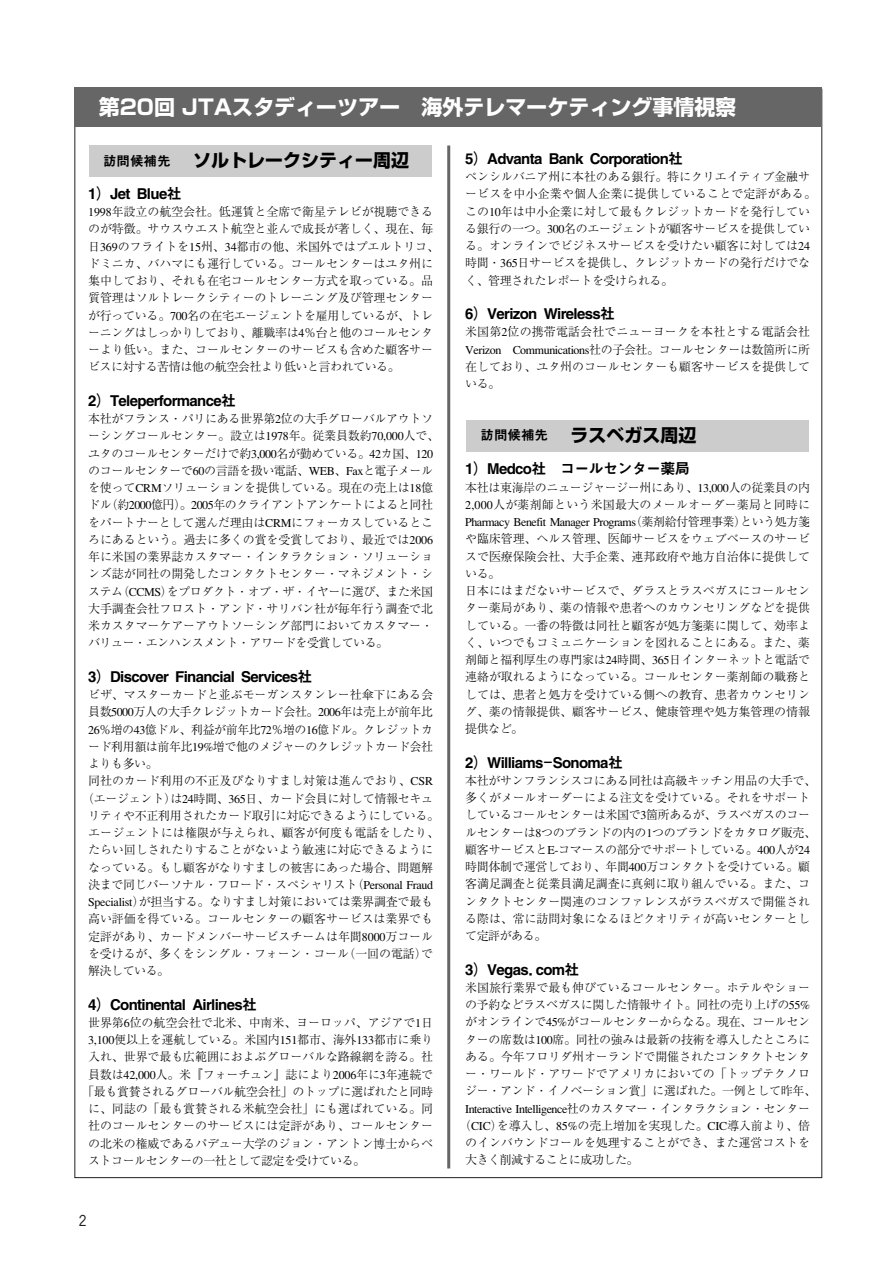
<style>
.page{position:relative;width:893px;height:1263px;background:#fff}
.page>*{position:absolute;margin:0;border:0;box-sizing:border-box;transform-origin:0 0}
.t1{font:700 21px "Shin Go";color:#fff}
.t2{font:700 18px "Shin Go";color:#000}
.t3{font:15px "Midashi Go MB31";letter-spacing:-.045em;color:#000}
.t4{font:500 15px "Gothic BBB";color:#231f20}
.t5{font:13.5px "Midashi Go MB31";color:#000}
.t6{font:300 12px/17.2px "Ryumin";letter-spacing:-.01em;color:#000}
.t7{font:300 12px "Ryumin";letter-spacing:-.035em;color:#000}
.t8{font:300 12px "Ryumin";letter-spacing:-.04em;color:#000}
.t9{font:300 12px "Ryumin";letter-spacing:.01em;color:#000}
.s1{font-family:"Midashi Go MB31";font-weight:400;font-size:13.5px}
</style>
<div class="page">
<div style="left:75px;top:87px;width:747px;height:39px;background:#666"></div>
<div style="left:89px;top:145px;width:343px;height:32px;background:#ccc"></div>
<div style="left:466px;top:420px;width:343px;height:31px;background:#ccc"></div>
<hr style="left:447px;top:146px;width:3px;height:1022px;background:#666">
<h1 class="t1" style="left:99px;top:99px;width:639px">第20回 JTAスタディーツアー　海外テレマーケティング事情視察</h1>
<h2 class="t2" style="left:103px;top:153px;width:308px"><span class="s1">訪問候補先</span> ソルトレークシティー周辺</h2>
<p class="t3" style="left:465px;top:153px;width:219px">5）Advanta Bank Corporation社</p>
<p class="t6" style="left:465px;top:170px;width:352px">ペンシルバニア州に本社のある銀行。特にクリエイティブ金融サービスを中小企業や個人企業に提供していることで定評がある。この10年は中小企業に対して最もクレジットカードを発行している銀行の一つ。300名のエージェントが顧客サービスを提供している。オンラインでビジネスサービスを受けたい顧客に対しては24時間・365日サービスを提供し、クレジットカードの発行だけでなく、管理されたレポートを受けられる。</p>
<p class="t3" style="left:465px;top:308px;width:151px">6）Verizon Wireless社</p>
<p class="t6" style="left:465px;top:325px;width:346px;text-align:justify">米国第2位の携帯電話会社でニューヨークを本社とする電話会社Verizon Communications社の子会社。コールセンターは数箇所に所在しており、ユタ州のコールセンターも顧客サービスを提供している。</p>
<p class="t3" style="left:88px;top:188px;width:95px">1）Jet Blue社</p>
<p class="t6" style="left:88px;top:205px;width:352px">1998年設立の航空会社。低運賃と全席で衛星テレビが視聴できるのが特徴。サウスウエスト航空と並んで成長が著しく、現在、毎日369のフライトを15州、34都市の他、米国外ではプエルトリコ、ドミニカ、バハマにも運行している。コールセンターはユタ州に集中しており、それも在宅コールセンター方式を取っている。品質管理はソルトレークシティーのトレーニング及び管理センターが行っている。700名の在宅エージェントを雇用しているが、トレーニングはしっかりしており、離職率は4％台と他のコールセンターより低い。また、コールセンターのサービスも含めた顧客サービスに対する苦情は他の航空会社より低いと言われている。</p>
<p class="t3" style="left:88px;top:395px;width:149px">2）Teleperformance社</p>
<p class="t6" style="left:88px;top:412px;width:352px">本社がフランス・パリにある世界第2位の大手グローバルアウトソーシングコールセンター。設立は1978年。従業員数約70,000人で、ユタのコールセンターだけで約3,000名が勤めている。42カ国、120のコールセンターで60の言語を扱い電話、WEB、Faxと電子メールを使ってCRMソリューションを提供している。現在の売上は18億ドル（約2000億円）。2005年のクライアントアンケートによると同社をパートナーとして選んだ理由はCRMにフォーカスしているところにあるという。過去に多くの賞を受賞しており、最近では2006年に米国の業界誌カスタマー・インタラクション・ソリューションズ誌が同社の開発したコンタクトセンター・マネジメント・システム（CCMS）をプロダクト・オブ・ザ・イヤーに選び、また米国大手調査会社フロスト・アンド・サリバン社が毎年行う調査で北米カスタマーケアーアウトソーシング部門においてカスタマー・バリュー・エンハンスメント・アワードを受賞している。</p>
<p class="t3" style="left:88px;top:671px;width:226px">3）Discover Financial Services社</p>
<p class="t6" style="left:88px;top:688px;width:346px">ビザ、マスターカードと並ぶモーガンスタンレー社傘下にある会</p>
<p class="t8" style="left:88px;top:708px;width:346px">員数5000万人の大手クレジットカード会社。2006年は売上が前年比</p>
<p class="t8" style="left:88px;top:725px;width:346px">26％増の43億ドル、利益が前年比72％増の16億ドル。クレジットカ</p>
<p class="t7" style="left:88px;top:742px;width:346px">ード利用額は前年比19%増で他のメジャーのクレジットカード会社</p>
<p class="t6" style="left:88px;top:757px;width:71px">よりも多い。</p>
<p class="t6" style="left:88px;top:774px;width:346px">同社のカード利用の不正及びなりすまし対策は進んでおり、CSR</p>
<p class="t6" style="left:82px;top:791px;width:352px">（エージェント）は24時間、365日、カード会員に対して情報セキュ</p>
<p class="t6" style="left:88px;top:808px;width:352px">リティや不正利用されたカード取引に対応できるようにしている。</p>
<p class="t9" style="left:88px;top:829px;width:352px">エージェントには権限が与えられ、顧客が何度も電話をしたり、</p>
<p class="t6" style="left:88px;top:843px;width:346px">たらい回しされたりすることがないよう敏速に対応できるように</p>
<p class="t6" style="left:88px;top:860px;width:346px">なっている。もし顧客がなりすましの被害にあった場合、問題解</p>
<p class="t6" style="left:88px;top:877px;width:346px">決まで同じパーソナル・フロード・スペシャリスト（Personal Fraud</p>
<p class="t6" style="left:88px;top:895px;width:346px">Specialist）が担当する。なりすまし対策においては業界調査で最も</p>
<p class="t6" style="left:88px;top:912px;width:346px">高い評価を得ている。コールセンターの顧客サービスは業界でも</p>
<p class="t6" style="left:88px;top:929px;width:346px">定評があり、カードメンバーサービスチームは年間8000万コール</p>
<p class="t6" style="left:88px;top:946px;width:346px">を受けるが、多くをシングル・フォーン・コール（一回の電話）で</p>
<p class="t6" style="left:88px;top:964px;width:83px">解決している。</p>
<p class="t3" style="left:88px;top:998px;width:170px">4）Continental Airlines社</p>
<p class="t6" style="left:88px;top:1015px;width:346px">世界第6位の航空会社で北米、中南米、ヨーロッパ、アジアで1日</p>
<p class="t6" style="left:88px;top:1033px;width:346px">3,100便以上を運航している。米国内151都市、海外133都市に乗り</p>
<p class="t6" style="left:88px;top:1050px;width:346px">入れ、世界で最も広範囲におよぶグローバルな路線網を誇る。社</p>
<p class="t6" style="left:88px;top:1067px;width:346px">員数は42,000人。米『フォーチュン』誌により2006年に3年連続で</p>
<p class="t6" style="left:82px;top:1084px;width:352px">「最も賞賛されるグローバル航空会社」のトップに選ばれたと同時</p>
<p class="t6" style="left:88px;top:1102px;width:346px">に、同誌の「最も賞賛される米航空会社」にも選ばれている。同</p>
<p class="t6" style="left:88px;top:1119px;width:346px">社のコールセンターのサービスには定評があり、コールセンター</p>
<p class="t6" style="left:88px;top:1136px;width:346px">の北米の権威であるパデュー大学のジョン・アントン博士からベ</p>
<p class="t8" style="left:88px;top:1156px;width:278px">ストコールセンターの一社として認定を受けている。</p>
<p class="t5" style="left:480px;top:430px;width:69px">訪問候補先</p>
<h2 class="t2" style="left:570px;top:428px;width:127px">ラスベガス周辺</h2>
<p class="t3" style="left:465px;top:463px;width:226px">1）Medco社　コールセンター薬局</p>
<p class="t6" style="left:465px;top:480px;width:346px">本社は東海岸のニュージャージー州にあり、13,000人の従業員の内<br>2,000人が薬剤師という米国最大のメールオーダー薬局と同時に<br>Pharmacy Benefit Manager Programs（薬剤給付管理事業）という処方箋や臨床管理、ヘルス管理、医師サービスをウェブベースのサービスで医療保険会社、大手企業、連邦政府や地方自治体に提供している。<br>日本にはまだないサービスで、ダラスとラスベガスにコールセンター薬局があり、薬の情報や患者へのカウンセリングなどを提供している。一番の特徴は同社と顧客が処方箋薬に関して、効率よく、いつでもコミュニケーションを図れることにある。また、薬剤師と福利厚生の専門家は24時間、365日インターネットと電話で連絡が取れるようになっている。コールセンター薬剤師の職務としては、患者と処方を受けている側への教育、患者カウンセリング、薬の情報提供、顧客サービス、健康管理や処方集管理の情報提供など。</p>
<p class="t3" style="left:465px;top:756px;width:159px">2）Williams－Sonoma社</p>
<p class="t6" style="left:465px;top:773px;width:352px">本社がサンフランシスコにある同社は高級キッチン用品の大手で、多くがメールオーダーによる注文を受けている。それをサポートしているコールセンターは米国で3箇所あるが、ラスベガスのコールセンターは8つのブランドの内の1つのブランドをカタログ販売、顧客サービスとE-コマースの部分でサポートしている。400人が24時間体制で運営しており、年間400万コンタクトを受けている。顧客満足調査と従業員満足調査に真剣に取り組んでいる。また、コンタクトセンター関連のコンファレンスがラスベガスで開催される際は、常に訪問対象になるほどクオリティが高いセンターとして定評がある。</p>
<p class="t3" style="left:465px;top:963px;width:116px">3）Vegas．com社</p>
<p class="t6" style="left:465px;top:980px;width:346px">米国旅行業界で最も伸びているコールセンター。ホテルやショー</p>
<p class="t7" style="left:465px;top:1001px;width:346px">の予約などラスベガスに関した情報サイト。同社の売り上げの55%</p>
<p class="t7" style="left:465px;top:1018px;width:346px">がオンラインで45%がコールセンターからなる。現在、コールセン</p>
<p class="t6" style="left:465px;top:1032px;width:346px">ターの席数は100席。同社の強みは最新の技術を導入したところに</p>
<p class="t6" style="left:465px;top:1049px;width:346px">ある。今年フロリダ州オーランドで開催されたコンタクトセンタ</p>
<p class="t6" style="left:465px;top:1067px;width:346px">ー・ワールド・アワードでアメリカにおいての「トップテクノロ</p>
<p class="t6" style="left:465px;top:1084px;width:352px">ジー・アンド・イノベーション賞」に選ばれた。一例として昨年、</p>
<p class="t7" style="left:465px;top:1104px;width:346px">Interactive Intelligence社のカスタマー・インタラクション・センター</p>
<p class="t6" style="left:459px;top:1118px;width:352px">（CIC）を導入し、85%の売上増加を実現した。CIC導入前より、倍</p>
<p class="t6" style="left:465px;top:1136px;width:346px">のインバウンドコールを処理することができ、また運営コストを</p>
<p class="t8" style="left:465px;top:1156px;width:175px">大きく削減することに成功した。</p>
<p class="t4" style="left:75px;top:1214px;width:16px">２</p>
</div>
